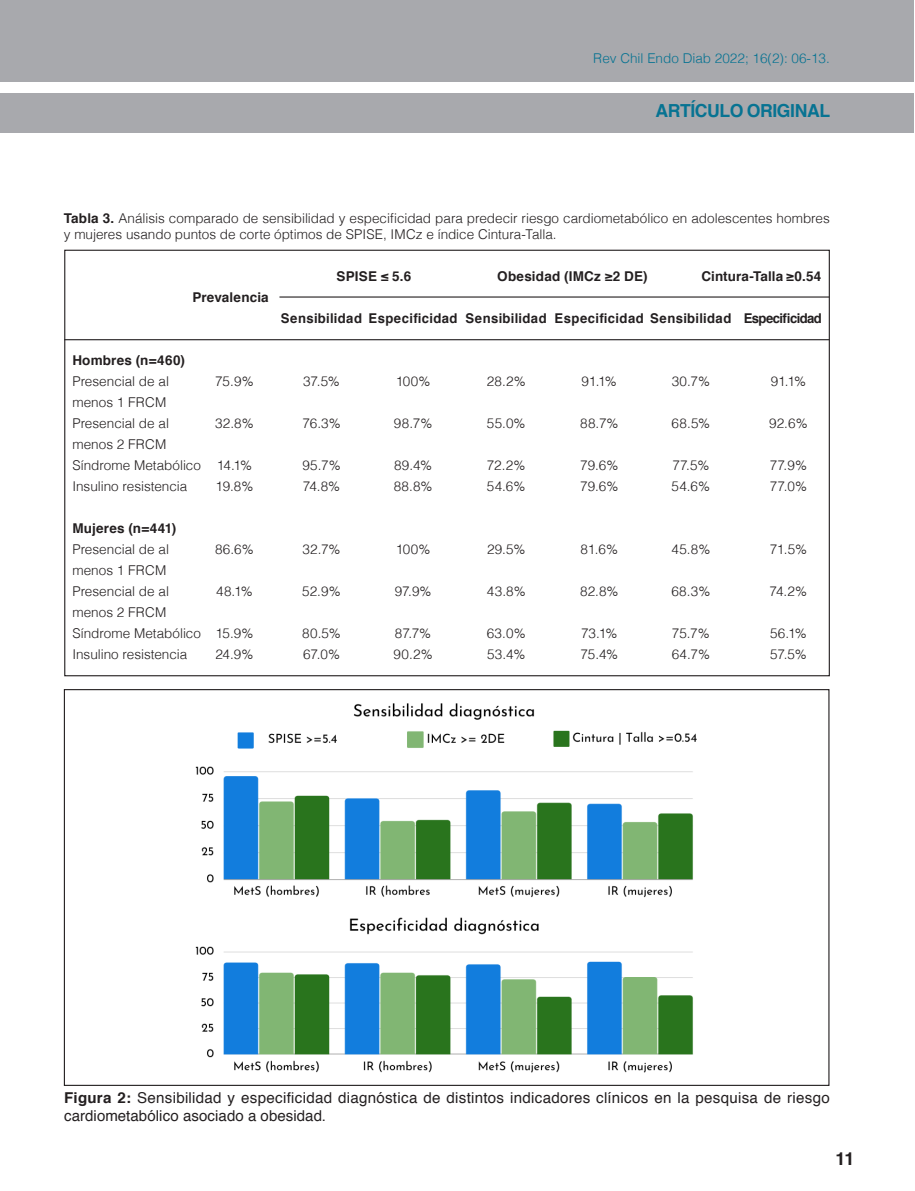
<style>
.page{position:relative;width:915px;height:1191px;background:#fff}
.page>*{position:absolute;margin:0;border:0;box-sizing:border-box;transform-origin:0 0}
.t1{font:700 18px "Helvetica";letter-spacing:-.02em;color:#077392}
.t2{font:700 18px "Helvetica";color:#231f20}
.Lista_tabulada{font:15px/18px "Helvetica";letter-spacing:.015em;color:#231f20}
.Texto{font:300 13.5px/16.2px "Helvetica";color:#231f20}
.Texto-2{font:700 13.5px "Helvetica";letter-spacing:.02em;color:#231f20}
.t3{font:300 13.5px "Helvetica";color:#077392}
.s1{font-weight:700}
</style>
<div class="page">
<div style="left:0;top:0;width:913px;height:81px;background:#a8a9ad"></div>
<div style="left:0;top:93px;width:913px;height:40px;background:#a8a9ad"></div>
<hr style="left:64px;top:339px;width:765px;height:1px;background:#231f20">
<hr style="left:279px;top:296px;width:550px;height:1px;background:#231f20">
<img style="left:196px;top:703px;width:501px;height:370px">
<p class="t3" style="left:593px;top:46px;width:238px">Rev Chil Endo Diab 2022; 16(2): 06-13.</p>
<h1 class="t1" style="left:655px;top:96px;width:176px">ARTÍCULO ORIGINAL</h1>
<p class="Texto" style="left:64px;top:209px;width:767px"><span class="s1">Tabla 3.</span> Análisis comparado de sensibilidad y especificidad para predecir riesgo cardiometabólico en adolescentes hombres y mujeres usando puntos de corte óptimos de SPISE, IMCz e índice Cintura-Talla.</p>
<p class="Texto-2" style="left:192px;top:286px;width:78px">Prevalencia</p>
<p class="Texto-2" style="left:336px;top:265px;width:76px">SPISE ≤ 5.6</p>
<p class="Texto-2" style="left:497px;top:265px;width:152px">Obesidad (IMCz ≥2 DE)</p>
<p class="Texto-2" style="left:701px;top:265px;width:121px">Cintura-Talla ≥0.54</p>
<p class="Texto-2" style="left:281px;top:307px;width:542px">Sensibilidad Especificidad Sensibilidad Especificidad Sensibilidad Especificidad</p>
<p class="Texto-2" style="left:72px;top:349px;width:114px">Hombres (n=460)</p>
<p class="Texto" style="left:72px;top:372px;width:98px">Presencial de al</p>
<p class="Texto" style="left:215px;top:372px;width:40px">75.9%</p>
<p class="Texto" style="left:303px;top:372px;width:38px">37.5%</p>
<p class="Texto" style="left:395px;top:372px;width:36px">100%</p>
<p class="Texto" style="left:486px;top:372px;width:41px">28.2%</p>
<p class="Texto" style="left:581px;top:372px;width:37px">91.1%</p>
<p class="Texto" style="left:671px;top:372px;width:40px">30.7%</p>
<p class="Texto" style="left:770px;top:372px;width:37px">91.1%</p>
<p class="Texto" style="left:72px;top:393px;width:95px">menos 1 FRCM</p>
<p class="Texto" style="left:72px;top:414px;width:98px">Presencial de al</p>
<p class="Texto" style="left:215px;top:414px;width:40px">32.8%</p>
<p class="Texto" style="left:302px;top:414px;width:40px">76.3%</p>
<p class="Texto" style="left:394px;top:414px;width:40px">98.7%</p>
<p class="Texto" style="left:486px;top:414px;width:40px">55.0%</p>
<p class="Texto" style="left:580px;top:414px;width:40px">88.7%</p>
<p class="Texto" style="left:671px;top:414px;width:40px">68.5%</p>
<p class="Texto" style="left:769px;top:414px;width:40px">92.6%</p>
<p class="Texto" style="left:72px;top:435px;width:95px">menos 2 FRCM</p>
<p class="Texto" style="left:72px;top:456px;width:181px">Síndrome Metabólico 14.1%</p>
<p class="Texto" style="left:302px;top:456px;width:40px">95.7%</p>
<p class="Texto" style="left:394px;top:456px;width:39px">89.4%</p>
<p class="Texto" style="left:487px;top:456px;width:40px">72.2%</p>
<p class="Texto" style="left:580px;top:456px;width:40px">79.6%</p>
<p class="Texto" style="left:672px;top:456px;width:38px">77.5%</p>
<p class="Texto" style="left:769px;top:456px;width:39px">77.9%</p>
<p class="Texto" style="left:72px;top:477px;width:116px">Insulino resistencia</p>
<p class="Texto" style="left:215px;top:477px;width:39px">19.8%</p>
<p class="Texto" style="left:303px;top:477px;width:39px">74.8%</p>
<p class="Texto" style="left:393px;top:477px;width:40px">88.8%</p>
<p class="Texto" style="left:486px;top:477px;width:40px">54.6%</p>
<p class="Texto" style="left:580px;top:477px;width:40px">79.6%</p>
<p class="Texto" style="left:671px;top:477px;width:40px">54.6%</p>
<p class="Texto" style="left:769px;top:477px;width:39px">77.0%</p>
<p class="Texto-2" style="left:72px;top:517px;width:105px">Mujeres (n=441)</p>
<p class="Texto" style="left:72px;top:540px;width:98px">Presencial de al</p>
<p class="Texto" style="left:215px;top:540px;width:40px">86.6%</p>
<p class="Texto" style="left:302px;top:540px;width:39px">32.7%</p>
<p class="Texto" style="left:395px;top:540px;width:36px">100%</p>
<p class="Texto" style="left:487px;top:540px;width:40px">29.5%</p>
<p class="Texto" style="left:580px;top:540px;width:39px">81.6%</p>
<p class="Texto" style="left:671px;top:540px;width:40px">45.8%</p>
<p class="Texto" style="left:769px;top:540px;width:39px">71.5%</p>
<p class="Texto" style="left:72px;top:561px;width:95px">menos 1 FRCM</p>
<p class="Texto" style="left:72px;top:582px;width:98px">Presencial de al</p>
<p class="Texto" style="left:216px;top:582px;width:38px">48.1%</p>
<p class="Texto" style="left:302px;top:582px;width:40px">52.9%</p>
<p class="Texto" style="left:394px;top:582px;width:38px">97.9%</p>
<p class="Texto" style="left:486px;top:582px;width:40px">43.8%</p>
<p class="Texto" style="left:580px;top:582px;width:40px">82.8%</p>
<p class="Texto" style="left:671px;top:582px;width:40px">68.3%</p>
<p class="Texto" style="left:769px;top:582px;width:39px">74.2%</p>
<p class="Texto" style="left:72px;top:603px;width:95px">menos 2 FRCM</p>
<p class="Texto" style="left:72px;top:624px;width:183px">Síndrome Metabólico 15.9%</p>
<p class="Texto" style="left:302px;top:624px;width:40px">80.5%</p>
<p class="Texto" style="left:395px;top:624px;width:38px">87.7%</p>
<p class="Texto" style="left:486px;top:624px;width:40px">63.0%</p>
<p class="Texto" style="left:581px;top:624px;width:38px">73.1%</p>
<p class="Texto" style="left:671px;top:624px;width:39px">75.7%</p>
<p class="Texto" style="left:769px;top:624px;width:38px">56.1%</p>
<p class="Texto" style="left:72px;top:645px;width:116px">Insulino resistencia</p>
<p class="Texto" style="left:215px;top:645px;width:40px">24.9%</p>
<p class="Texto" style="left:303px;top:645px;width:38px">67.0%</p>
<p class="Texto" style="left:393px;top:645px;width:41px">90.2%</p>
<p class="Texto" style="left:487px;top:645px;width:40px">53.4%</p>
<p class="Texto" style="left:580px;top:645px;width:39px">75.4%</p>
<p class="Texto" style="left:671px;top:645px;width:40px">64.7%</p>
<p class="Texto" style="left:769px;top:645px;width:38px">57.5%</p>
<p class="Lista_tabulada" style="left:64px;top:1089px;width:767px"><span class="s1">Figura 2:</span> Sensibilidad y especificidad diagnóstica de distintos indicadores clínicos en la pesquisa de riesgo cardiometabólico asociado a obesidad.</p>
<h1 class="t2" style="left:835px;top:1144px;width:21px">11</h1>
</div>
